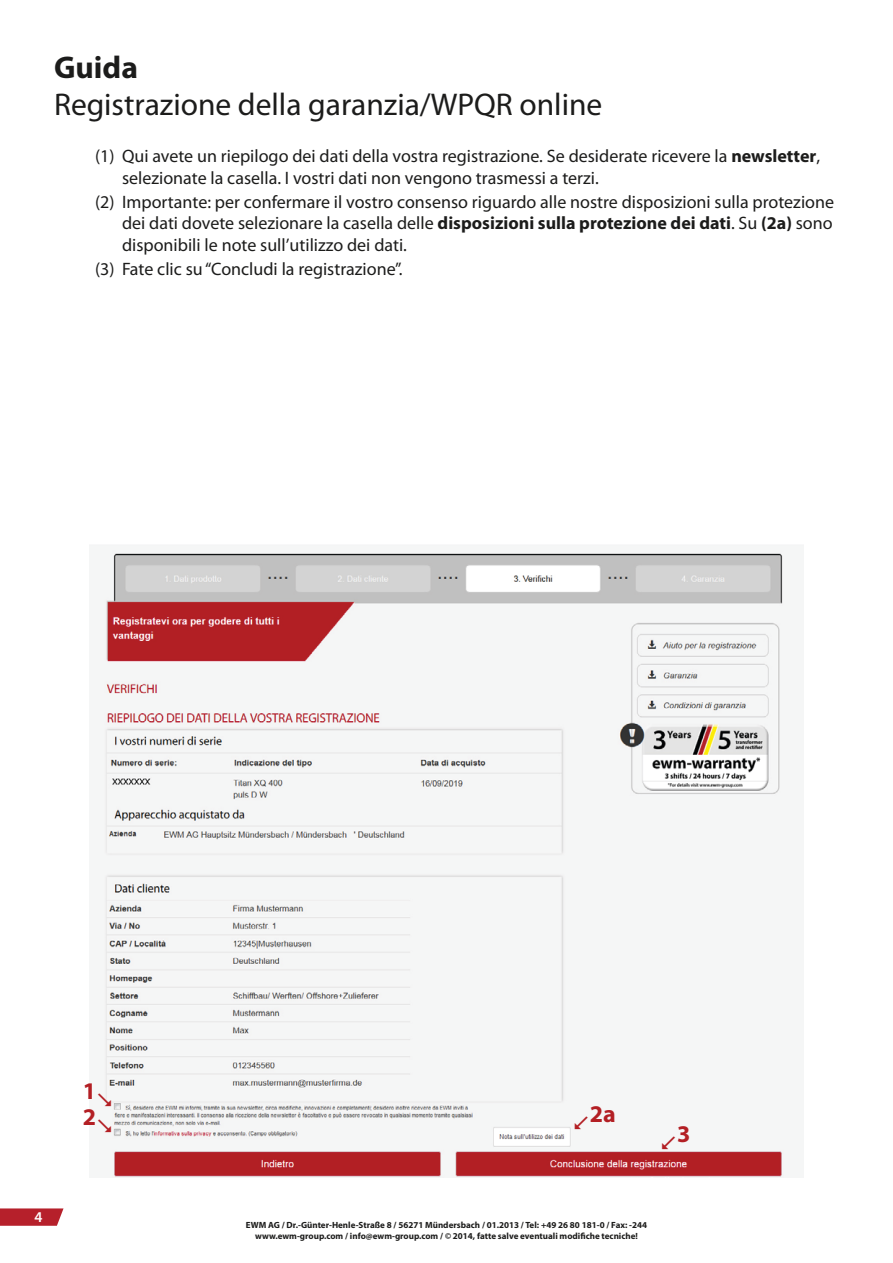
<style>
.page{position:relative;width:893px;height:1263px;background:#fff}
.page>*{position:absolute;margin:0;border:0;box-sizing:border-box;transform-origin:0 0}
.t1{font:31.5px "Myriad Pro";color:#1c1c1b}
.t2{font:700 31.5px "Myriad Pro";color:#1c1c1b}
.t3{font:700 24px/26.4px "Myriad Pro";color:#b31f24}
.t4{font:18px/21.6px "Myriad Pro";color:#1c1c1b}
.t5{font:600 15px "Myriad Pro";color:#fff}
.t6{font:700 9px/10.8px "Myriad Pro";color:#1c1c1b;text-align:center}
.s1{font-weight:700}
</style>
<div class="page">
<img style="left:90px;top:545px;width:713px;height:633px">
<svg style="left:0;top:1208px;width:64px;height:18px"></svg>
<svg style="left:662px;top:1136px;width:13px;height:13px"></svg>
<svg style="left:98px;top:1093px;width:13px;height:13px"></svg>
<svg style="left:98px;top:1119px;width:13px;height:13px"></svg>
<svg style="left:575px;top:1116px;width:13px;height:13px"></svg>
<h1 class="t2" style="left:54px;top:46px;width:85px">Guida</h1>
<h1 class="t1" style="left:54px;top:85px;width:550px">Registrazione della garanzia/WPQR online</h1>
<p class="t4" style="left:122px;top:145px;width:700px;text-indent:-27px">(1) Qui avete un riepilogo dei dati della vostra registrazione. Se desiderate ricevere la <span class="s1">newsletter</span>, selezionate la casella. I vostri dati non vengono trasmessi a terzi.</p>
<p class="t4" style="left:122px;top:191px;width:714px;text-align:justify;text-indent:-27px">(2) Importante: per confermare il vostro consenso riguardo alle nostre disposizioni sulla protezione dei dati dovete selezionare la casella delle <span class="s1">disposizioni sulla protezione dei dati</span>. Su <span class="s1">(2a)</span> sono disponibili le note sull’utilizzo dei dati.</p>
<p class="t4" style="left:95px;top:257px;width:309px">(3) Fate clic su “Concludi la registrazione”.</p>
<p class="t5" style="left:35px;top:1207px;width:10px">4</p>
<h2 class="t3" style="left:83px;top:1076px;width:15px">1<br>2</h2>
<h2 class="t3" style="left:590px;top:1100px;width:27px">2a</h2>
<h2 class="t3" style="left:677px;top:1120px;width:15px">3</h2>
<p class="t6" style="left:246px;top:1219px;width:403px">EWM AG / Dr.-Günter-Henle-Straße 8 / 56271 Mündersbach / 01.2013 / Tel: +49 26 80 181-0 / Fax: -244 www.ewm-group.com / info@ewm-group.com / © 2014, fatte salve eventuali modifiche tecniche!</p>
</div>
